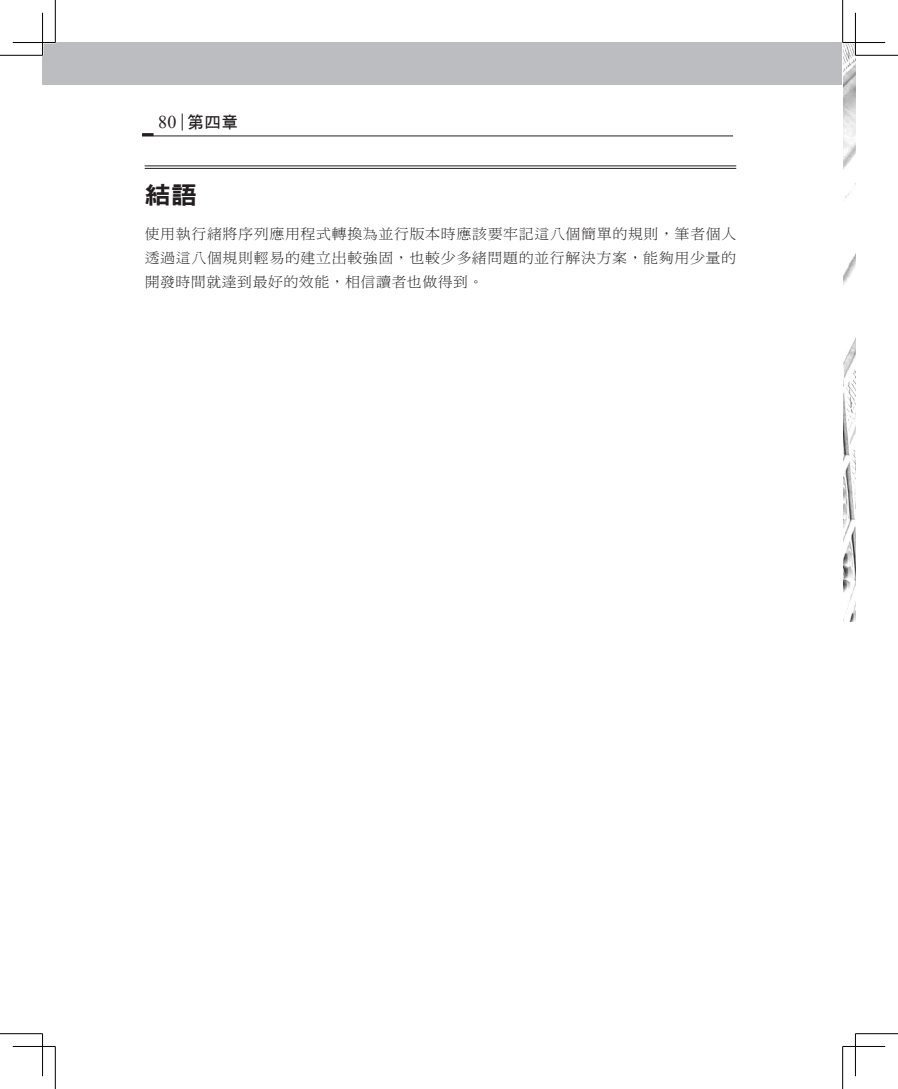
<style>
.page{position:relative;width:898px;height:1089px;background:#fff}
.page>*{position:absolute;margin:0;border:0;box-sizing:border-box;transform-origin:0 0}
._02大標-1{font:24px "DFN Hei W9 WIN BF";color:#231f20;scale:1.08 1}
.t1{font:16.5px "DF Hei W7 WIN BF";color:#231f20}
._00內文{font:14.25px/24px "DF Ming Std W3";letter-spacing:.04em;color:#231f20;text-align:justify;scale:1.05 1}
.s1{font-family:"Times New Roman";font-size:18px}
</style>
<div class="page">
<hr style="left:142px;top:136px;width:590px;height:1px;background:#231f20">
<svg style="left:142px;top:133px;width:11px;height:3px"></svg>
<div style="left:43px;top:43px;width:798px;height:42px;background:#bcbdc0"></div>
<svg style="left:182px;top:114px;width:1px;height:16px"></svg>
<hr style="left:145px;top:166px;width:591px;height:1px;background:#231f20">
<hr style="left:145px;top:168px;width:591px;height:1px;background:#231f20">
<img style="left:843px;top:44px;width:12px;height:577px">
<hr style="left:13px;top:41px;width:42px;height:3px;background:#fff">
<hr style="left:41px;top:13px;width:3px;height:42px;background:#fff">
<hr style="left:0;top:55px;width:43px;height:1px;background:#000">
<hr style="left:855px;top:55px;width:42px;height:1px;background:#000">
<hr style="left:0;top:1033px;width:43px;height:1px;background:#000">
<hr style="left:855px;top:1033px;width:42px;height:1px;background:#000">
<hr style="left:55px;top:0;width:1px;height:43px;background:#000">
<hr style="left:55px;top:1046px;width:1px;height:43px;background:#000">
<hr style="left:842px;top:0;width:1px;height:43px;background:#000">
<hr style="left:842px;top:1046px;width:1px;height:43px;background:#000">
<hr style="left:13px;top:42px;width:42px;height:1px;background:#000">
<hr style="left:842px;top:42px;width:42px;height:1px;background:#000">
<hr style="left:13px;top:1046px;width:42px;height:1px;background:#000">
<hr style="left:842px;top:1046px;width:42px;height:1px;background:#000">
<hr style="left:42px;top:13px;width:1px;height:42px;background:#000">
<hr style="left:42px;top:1033px;width:1px;height:43px;background:#000">
<hr style="left:854px;top:13px;width:1px;height:42px;background:#000">
<hr style="left:854px;top:1033px;width:1px;height:43px;background:#000">
<p class="t1" style="left:158px;top:114px;width:81px"><span class="s1">80</span> 第四章</p>
<p class="_02大標-1" style="left:145px;top:183px;width:50px">結語</p>
<p class="_00內文" style="left:145px;top:222px;width:564px">使用執行緒將序列應用程式轉換為並行版本時應該要牢記這八個簡單的規則，筆者個人透過這八個規則輕易的建立出較強固，也較少多緒問題的並行解決方案，能夠用少量的開發時間就達到最好的效能，相信讀者也做得到。</p>
</div>
